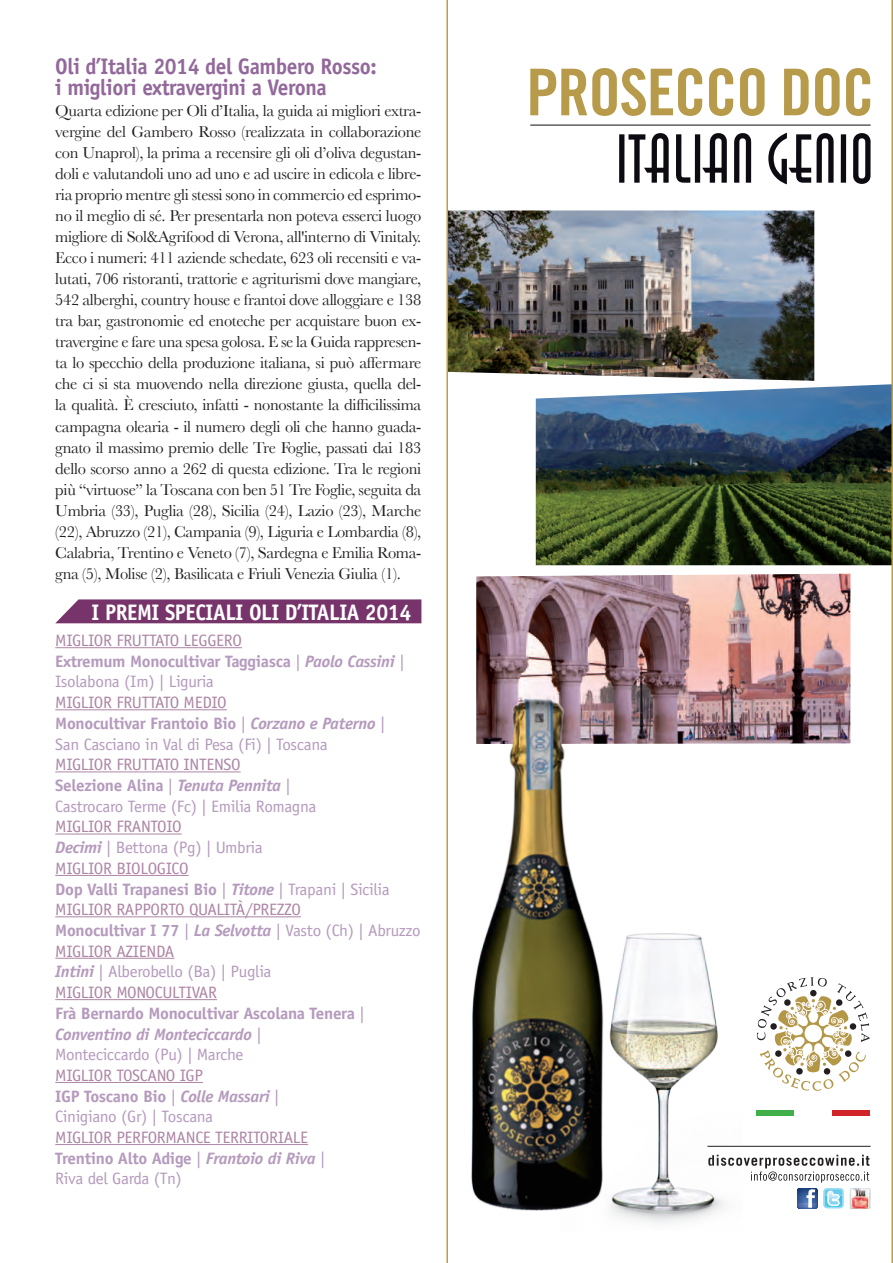
<style>
.page{position:relative;width:893px;height:1263px;background:#fff}
.page>*{position:absolute;margin:0;border:0;box-sizing:border-box;transform-origin:0 0}
.t1{font:700 22.5px "Officina Sans Std";letter-spacing:-.02em;color:#93699b;scale:.95 1}
.t2{font:700 22.5px "Officina Sans Std";letter-spacing:-.02em;color:#fff;scale:.95 1}
.t3{font:16.5px/21px "Baskerville";letter-spacing:-.02em;color:#231f20;text-align:justify}
.testo_box_bianco{font:700 16.5px/20.7px "Officina Sans Std";letter-spacing:-.02em;color:#b59abd;scale:1.04 1}
.testo_box_bianco-2{font:16.5px "Officina Sans Std";letter-spacing:-.02em;color:#b59abd;scale:1.04 1}
.testo_box_bianco-3{font:16.5px "Officina Sans Std";letter-spacing:-.02em;color:#ad85a5;scale:1.04 1}
.s1{font-weight:400}
.s2{font-style:italic}
.s3{font-weight:700;font-style:italic}
.s4{font-weight:700}
</style>
<div class="page">
<img style="left:446px;top:0;width:447px;height:1263px">
<hr style="left:55px;top:647px;width:187px;height:1px;background:#ad85a5">
<hr style="left:55px;top:709px;width:172px;height:1px;background:#ad85a5">
<hr style="left:55px;top:771px;width:186px;height:1px;background:#ad85a5">
<hr style="left:55px;top:834px;width:127px;height:1px;background:#ad85a5">
<hr style="left:55px;top:875px;width:134px;height:1px;background:#ad85a5">
<hr style="left:55px;top:916px;width:246px;height:1px;background:#ad85a5">
<hr style="left:55px;top:958px;width:119px;height:1px;background:#ad85a5">
<hr style="left:55px;top:999px;width:162px;height:1px;background:#ad85a5">
<hr style="left:55px;top:1082px;width:148px;height:1px;background:#ad85a5">
<hr style="left:55px;top:1144px;width:253px;height:1px;background:#ad85a5">
<svg style="left:55px;top:599px;width:366px;height:24px;background:#7e3e71"></svg>
<p class="t1" style="left:55px;top:53px;width:340px">Oli d’Italia 2014 del Gambero Rosso:</p>
<p class="t1" style="left:55px;top:74px;width:287px">i migliori extravergini a Verona</p>
<p class="t3" style="left:55px;top:100px;width:368px">Quarta edizione per Oli d’Italia, la guida ai migliori extra&shy;vergine del Gambero Rosso (realizzata in collaborazione con Unaprol), la prima a recensire gli oli d’oliva degustan&shy;doli e valutandoli uno ad uno e ad uscire in edicola e libre&shy;ria proprio mentre gli stessi sono in commercio ed esprimo&shy;no il meglio di sé. Per presentarla non poteva esserci luogo migliore di Sol&amp;Agrifood di Verona, all'interno di Vinitaly.<br>Ecco i numeri: 411 aziende schedate, 623 oli recensiti e va&shy;lutati, 706 ristoranti, trattorie e agriturismi dove mangiare, 542 alberghi, country house e frantoi dove alloggiare e 138 tra bar, gastronomie ed enoteche per acquistare buon ex&shy;travergine e fare una spesa golosa. E se la Guida rappresen&shy;ta lo specchio della produzione italiana, si può affermare che ci si sta muovendo nella direzione giusta, quella del&shy;la qualità. È cresciuto, infatti - nonostante la difficilissima campagna olearia - il numero degli oli che hanno guada&shy;gnato il massimo premio delle Tre Foglie, passati dai 183 dello scorso anno a 262 di questa edizione. Tra le regioni più “virtuose” la Toscana con ben 51 Tre Foglie, seguita da Umbria (33), Puglia (28), Sicilia (24), Lazio (23), Marche (22), Abruzzo (21), Campania (9), Liguria e Lombardia (8), Calabria, Trentino e Veneto (7), Sardegna e Emilia Roma&shy;gna (5), Molise (2), Basilicata e Friuli Venezia Giulia (1).</p>
<p class="t2" style="left:92px;top:598px;width:338px">I PREMI SPECIALI OLI D’ITALIA 2014</p>
<p class="testo_box_bianco-3" style="left:55px;top:631px;width:181px">MIGLIOR FRUTTATO LEGGERO</p>
<p class="testo_box_bianco" style="left:55px;top:651px;width:337px">Extremum Monocultivar Taggiasca <span class="s1">|</span> <span class="s2">Paolo Cassini</span> <span class="s1">|<br>Isolabona (Im) | Liguria</span></p>
<p class="testo_box_bianco-3" style="left:55px;top:693px;width:166px">MIGLIOR FRUTTATO MEDIO</p>
<p class="testo_box_bianco" style="left:55px;top:713px;width:319px">Monocultivar Frantoio Bio <span class="s1">|</span> <span class="s2">Corzano e Paterno</span> <span class="s1">|</span></p>
<p class="testo_box_bianco-2" style="left:55px;top:734px;width:263px">San Casciano in Val di Pesa (Fi) | Toscana</p>
<p class="testo_box_bianco-3" style="left:55px;top:755px;width:180px">MIGLIOR FRUTTATO INTENSO</p>
<p class="testo_box_bianco" style="left:55px;top:775px;width:228px">Selezione Alina <span class="s1">|</span> <span class="s2">Tenuta Pennita</span> <span class="s1">|</span></p>
<p class="testo_box_bianco-2" style="left:55px;top:796px;width:253px">Castrocaro Terme (Fc) | Emilia Romagna</p>
<p class="testo_box_bianco-3" style="left:55px;top:817px;width:123px">MIGLIOR FRANTOIO</p>
<p class="testo_box_bianco-2" style="left:55px;top:838px;width:201px"><span class="s3">Decimi</span> | Bettona (Pg) | Umbria</p>
<p class="testo_box_bianco-3" style="left:55px;top:858px;width:130px">MIGLIOR BIOLOGICO</p>
<p class="testo_box_bianco" style="left:55px;top:878px;width:323px">Dop Valli Trapanesi Bio <span class="s1">|</span> <span class="s2">Titone</span> <span class="s1">| Trapani | Sicilia</span></p>
<p class="testo_box_bianco-3" style="left:55px;top:900px;width:238px">MIGLIOR RAPPORTO QUALITÀ/PREZZO</p>
<p class="testo_box_bianco-2" style="left:55px;top:921px;width:353px"><span class="s4">Monocultivar I 77</span> | <span class="s3">La Selvotta</span> | Vasto (Ch) | Abruzzo</p>
<p class="testo_box_bianco-3" style="left:55px;top:941px;width:116px">MIGLIOR AZIENDA</p>
<p class="testo_box_bianco-2" style="left:55px;top:962px;width:209px"><span class="s3">Intini</span> | Alberobello (Ba) | Puglia</p>
<p class="testo_box_bianco-3" style="left:55px;top:983px;width:157px">MIGLIOR MONOCULTIVAR</p>
<p class="testo_box_bianco" style="left:55px;top:1003px;width:299px">Frà Bernardo Monocultivar Ascolana Tenera <span class="s1">|<br></span><span class="s2">Conventino di Monteciccardo</span> <span class="s1">|</span></p>
<p class="testo_box_bianco-2" style="left:55px;top:1045px;width:182px">Monteciccardo (Pu) | Marche</p>
<p class="testo_box_bianco-3" style="left:55px;top:1066px;width:143px">MIGLIOR TOSCANO IGP</p>
<p class="testo_box_bianco" style="left:55px;top:1085px;width:217px">IGP Toscano Bio <span class="s1">|</span> <span class="s2">Colle Massari</span> <span class="s1">|</span></p>
<p class="testo_box_bianco-2" style="left:55px;top:1107px;width:153px">Cinigiano (Gr) | Toscana</p>
<p class="testo_box_bianco-3" style="left:55px;top:1128px;width:245px">MIGLIOR PERFORMANCE TERRITORIALE</p>
<p class="testo_box_bianco" style="left:55px;top:1147px;width:261px">Trentino Alto Adige <span class="s1">|</span> <span class="s2">Frantoio di Riva</span> <span class="s1">|</span></p>
<p class="testo_box_bianco-2" style="left:55px;top:1169px;width:123px">Riva del Garda (Tn)</p>
</div>
